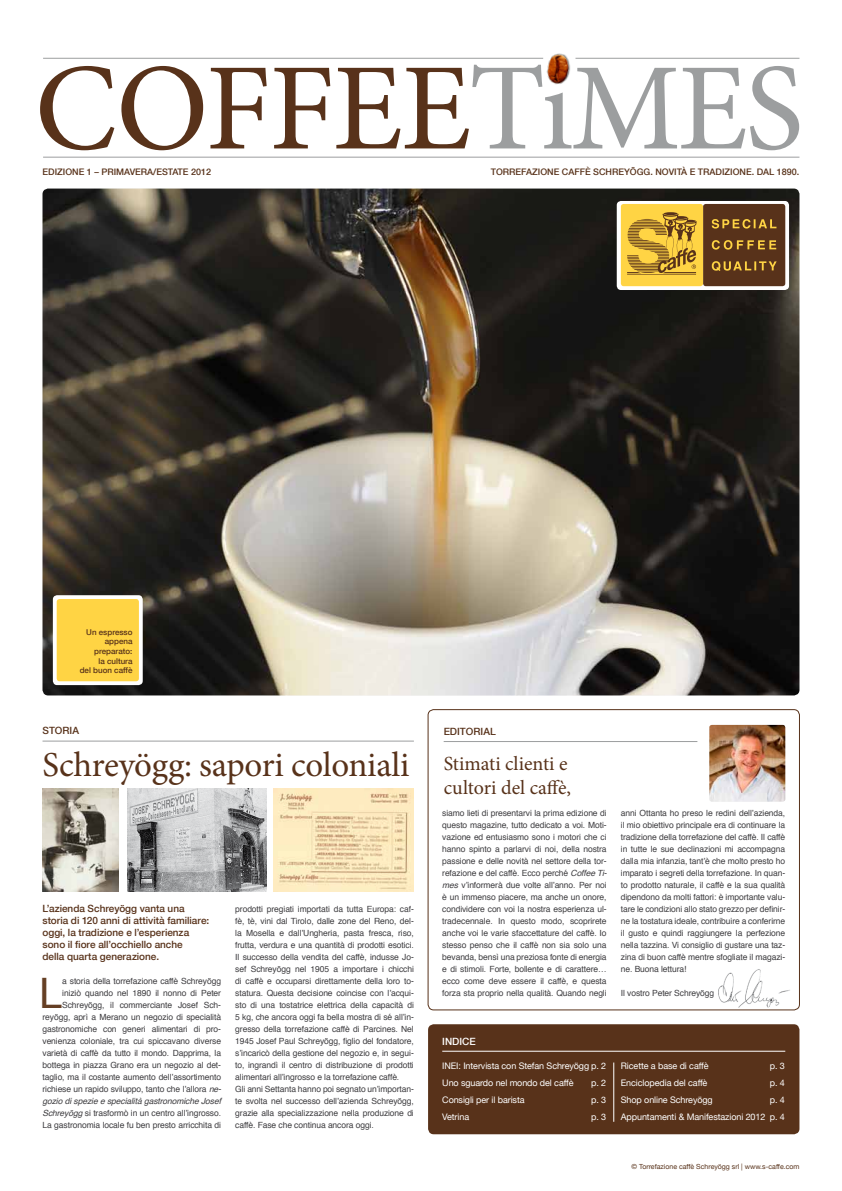
<style>
.page{position:relative;width:842px;height:1191px;background:#fff}
.page>*{position:absolute;margin:0;border:0;box-sizing:border-box;transform-origin:0 0}
.t1{font:124px "Minion Pro";letter-spacing:-.02em;color:#58321a}
.t2{font:42px "Helvetica";color:#653f24}
.t3{font:35px "Minion Pro";letter-spacing:-.01em;color:#58321a}
.t4{font:20px/24px "Minion Pro";color:#58321a}
.t5{font:500 10px/12px "Helvetica Neue";color:#58321a}
.t6{font:500 10px "Helvetica Neue";color:#fff}
.t7{font:9px/17px "Helvetica Neue";letter-spacing:-.01em;color:#fff}
.t8{font:500 9px "Helvetica Neue";color:#58321a}
.t9{font:8.5px/12px "Helvetica";letter-spacing:-.01em;color:#3e3d40;text-align:justify}
.t10{font:500 8px/9.6px "Helvetica Neue";color:#58321a;text-align:right}
.t11{font:7px "Helvetica Neue";color:#58321a}
.s1{color:#9c9e9f}
.s2{font-style:italic}
</style>
<div class="page">
<img style="left:127px;top:788px;width:140px;height:103px">
<img style="left:274px;top:788px;width:140px;height:103px">
<img style="left:43px;top:788px;width:75px;height:103px">
<img style="left:718px;top:969px;width:72px;height:39px">
<img style="left:531px;top:53px;width:58px;height:32px">
<img style="left:43px;top:189px;width:756px;height:506px">
<hr style="left:43px;top:741px;width:371px;height:1px;background:#9c9e9f">
<div style="left:428px;top:709px;width:372px;height:301px;border:1px solid #58321a;border-radius:6px"></div>
<div style="left:428px;top:1024px;width:371px;height:110px;background:#58321a;border-radius:6px"></div>
<hr style="left:444px;top:741px;width:253px;height:1px;background:#9c9e9f">
<hr style="left:442px;top:1051px;width:343px;height:1px;background:#fff">
<img style="left:709px;top:725px;width:76px;height:76px">
<hr style="left:43px;top:58px;width:500px;height:1px;background:#9c9e9f">
<hr style="left:43px;top:157px;width:756px;height:1px;background:#9c9e9f">
<hr style="left:575px;top:58px;width:224px;height:1px;background:#9c9e9f">
<svg style="left:53px;top:595px;width:90px;height:90px"></svg>
<div style="left:57px;top:599px;width:82px;height:82px;background:#ffd444;border-radius:3px"></div>
<svg style="left:617px;top:201px;width:172px;height:89px"></svg>
<div style="left:703px;top:204px;width:82px;height:82px;background:#58321a;border-radius:3px"></div>
<svg style="left:712px;top:219px;width:65px;height:52px"></svg>
<div style="left:621px;top:204px;width:82px;height:82px;background:#ffd444;border-radius:3px"></div>
<svg style="left:627px;top:212px;width:70px;height:62px"></svg>
<hr style="left:614px;top:1062px;width:1px;height:59px;background:#fff">
<h1 class="t1" style="left:35px;top:26px;width:770px">coffee<span class="s1">TiMES</span></h1>
<p class="t8" style="left:43px;top:166px;width:170px">Edizione 1 – Primavera/estate 2012</p>
<p class="t8" style="left:491px;top:166px;width:310px">Torrefazione Caffè Schreyögg. Novità e tradizione. Dal 1890.</p>
<p class="t10" style="left:80px;top:627px;width:54px">Un espresso appena preparato:<br>la cultura<br>del buon caffè</p>
<p class="t5" style="left:43px;top:724px;width:38px">Storia</p>
<h3 class="t3" style="left:43px;top:741px;width:368px">Schreyögg: sapori coloniali</h3>
<p class="t5" style="left:43px;top:902px;width:168px">L’azienda Schreyögg vanta una storia di 120 anni di attività familiare: oggi, la tradizione e l’esperienza sono il fiore all’occhiello anche<br>della quarta generazione.</p>
<h2 class="t2" style="left:39px;top:961px;width:25px">L</h2>
<p class="t9" style="left:43px;top:975px;width:180px;text-align:right">a storia della torrefazione caffè Schreyögg iniziò quando nel 1890 il nonno di Peter Schreyögg, il commerciante Josef Sch&shy;reyögg, aprì a Merano un negozio di specialità gastronomiche con generi alimentari di pro&shy;venienza coloniale, tra cui spiccavano diverse varietà di caffè da tutto il mondo. Dapprima, la bottega in piazza Grano era un negozio al det&shy;taglio, ma il costante aumento dell’assortimento richiese un rapido sviluppo, tanto che l’allora <span class="s2">ne&shy;gozio di spezie e specialità gastronomiche Josef Schreyögg</span> si trasformò in un centro all’ingrosso.<br>La gastronomia locale fu ben presto arricchita di</p>
<p class="t9" style="left:235px;top:903px;width:180px;text-align:left">prodotti pregiati importati da tutta Europa: caf&shy;fè, tè, vini dal Tirolo, dalle zone del Reno, del&shy;la Mosella e dall’Ungheria, pasta fresca, riso, frutta, verdura e una quantità di prodotti esotici.<br>Il successo della vendita del caffè, indusse Jo&shy;sef Schreyögg nel 1905 a importare i chicchi di caffè e occuparsi direttamente della loro to&shy;statura. Questa decisione coincise con l’acqui&shy;sto di una tostatrice elettrica della capacità di 5 kg, che ancora oggi fa bella mostra di sé all’in&shy;gresso della torrefazione caffè di Parcines. Nel 1945 Josef Paul Schreyögg, figlio del fondatore, s’incaricò della gestione del negozio e, in segui&shy;to, ingrandì il centro di distribuzione di prodotti alimentari all’ingrosso e la torrefazione caffè.<br>Gli anni Settanta hanno poi segnato un’importan&shy;te svolta nel successo dell’azienda Schreyögg, grazie alla specializzazione nella produzione di caffè. Fase che continua ancora oggi.</p>
<p class="t5" style="left:444px;top:725px;width:54px">Editorial</p>
<h3 class="t4" style="left:444px;top:751px;width:129px">Stimati clienti e cultori del caffè,</h3>
<p class="t9" style="left:442px;top:807px;width:166px">siamo lieti di presentarvi la prima edizione di questo magazine, tutto dedicato a voi. Moti&shy;vazione ed entusiasmo sono i motori che ci hanno spinto a parlarvi di noi, della nostra passione e delle novità nel settore della tor&shy;refazione e del caffè. Ecco perché <span class="s2">Coffee Ti&shy;mes</span> v’informerà due volte all’anno. Per noi è un immenso piacere, ma anche un onore, condividere con voi la nostra esperienza ul&shy;tradecennale. In questo modo, scoprirete anche voi le varie sfaccettature del caffè. Io stesso penso che il caffè non sia solo una bevanda, bensì una preziosa fonte di energia e di stimoli. Forte, bollente e di carattere… ecco come deve essere il caffè, e questa forza sta proprio nella qualità. Quando negli</p>
<p class="t9" style="left:621px;top:807px;width:166px">anni Ottanta ho preso le redini dell’azienda, il mio obiettivo principale era di continuare la tradizione della torrefazione del caffè. Il caffè in tutte le sue declinazioni mi accompagna dalla mia infanzia, tant’è che molto presto ho imparato i segreti della torrefazione. In quan&shy;to prodotto naturale, il caffè e la sua qualità dipendono da molti fattori: è importante valu&shy;tare le condizioni allo stato grezzo per definir&shy;ne la tostatura ideale, contribuire a conferirne il gusto e quindi raggiungere la perfezione nella tazzina. Vi consiglio di gustare una taz&shy;zina di buon caffè mentre sfogliate il magazi&shy;ne. Buona lettura!</p>
<p class="t9" style="left:621px;top:987px;width:95px">Il vostro Peter Schreyögg</p>
<p class="t6" style="left:442px;top:1035px;width:6px">INDI</p>
<p class="t6" style="left:462px;top:1035px;width:14px">CE</p>
<p class="t7" style="left:442px;top:1057px;width:165px">INEI: Intervista con Stefan Schreyögg p. 2<br>Uno sguardo nel mondo del caffè</p>
<p class="t7" style="left:591px;top:1074px;width:17px">p. 2</p>
<p class="t7" style="left:442px;top:1091px;width:84px">Consigli per il barista</p>
<p class="t7" style="left:591px;top:1091px;width:17px">p. 3</p>
<p class="t7" style="left:442px;top:1108px;width:28px">Vetrina</p>
<p class="t7" style="left:591px;top:1108px;width:17px">p. 3</p>
<p class="t7" style="left:621px;top:1057px;width:89px">Ricette a base di caffè</p>
<p class="t7" style="left:770px;top:1057px;width:17px">p. 3</p>
<p class="t7" style="left:621px;top:1074px;width:88px">Enciclopedia del caffè</p>
<p class="t7" style="left:770px;top:1074px;width:17px">p. 4</p>
<p class="t7" style="left:621px;top:1091px;width:93px">Shop online Schreyögg</p>
<p class="t7" style="left:621px;top:1091px;width:165px;text-align:right">p. 4<br>Appuntamenti &amp; Manifestazioni 2012 p. 4</p>
<p class="t11" style="left:631px;top:1162px;width:169px">© Torrefazione caffè Schreyögg srl | www.s-caffe.com</p>
</div>
